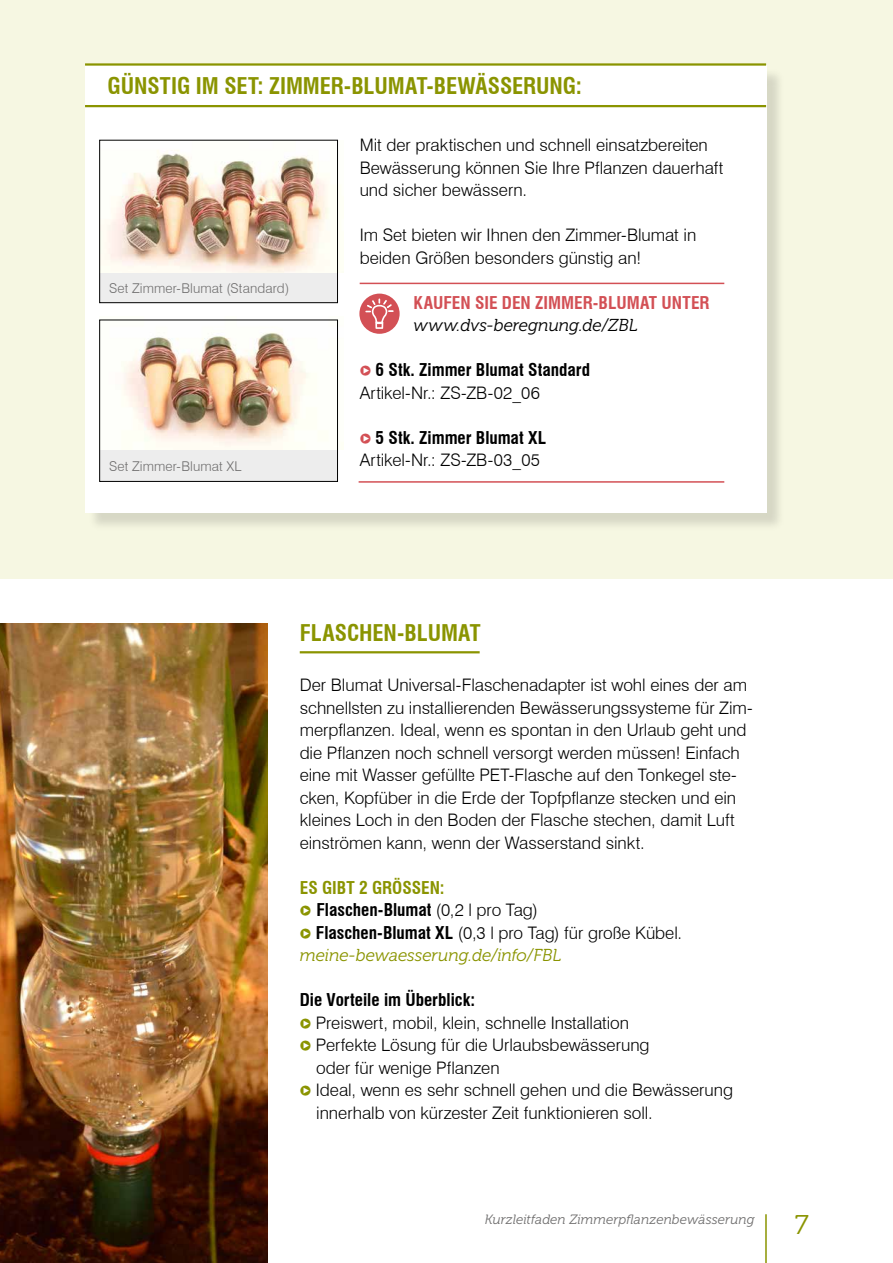
<style>
.page{position:relative;width:893px;height:1263px;background:#fff}
.page>*{position:absolute;margin:0;border:0;box-sizing:border-box;transform-origin:0 0}
.t1{font:27px "Museo 300";color:#8a9400}
.t2{font:700 condensed 22.5px "Swiss 721 BT";letter-spacing:-.005em;color:#8a9400}
.t3{font:300 17.25px/22.5px "Swiss 721 BT";color:#000}
.t4{font:700 condensed 17.25px/22.5px "Swiss 721 BT";color:#000}
.t5{font:700 condensed 17.25px "Swiss 721 BT";color:#d35055}
.t6{font:italic 17.25px "Museo 300";letter-spacing:-.005em;color:#8a9400}
.t7{font:italic 17.25px "Museo 300";letter-spacing:-.005em;color:#000}
.t8{font:300 13.5px "Swiss 721 BT";letter-spacing:.01em;color:#706f6f}
.t9{font:italic 13.5px "Museo 300";letter-spacing:.005em;color:#706f6f}
.s1{font-family:"Delicious";font-weight:400;font-style:italic;font-stretch:normal;color:#d35055}
.s2{font-weight:300;font-stretch:normal}
.s3{font-family:"Delicious";font-weight:400;font-style:italic;color:#d35055}
.s4{font-weight:700;font-stretch:condensed}
.s5{font-weight:700;font-stretch:condensed;color:#8a9400}
.s6{font-family:"Delicious";font-weight:400;font-style:italic;color:#8a9400}
</style>
<div class="page">
<hr style="left:765px;top:1214px;width:2px;height:49px;background:#8a9400">
<div style="left:0;top:0;width:893px;height:579px;background:#f6f7e2"></div>
<div style="left:87px;top:68px;width:698px;height:463px;background:#000;opacity:.13"></div>
<div style="left:85px;top:66px;width:681px;height:447px;background:#fff"></div>
<hr style="left:85px;top:63px;width:681px;height:3px;background:#8a9400">
<div style="left:359px;top:294px;width:41px;height:40px;background:#d35055;border-radius:50%"></div>
<svg style="left:365px;top:298px;width:29px;height:31px"></svg>
<hr style="left:360px;top:283px;width:364px;height:1px;background:#d35055">
<hr style="left:359px;top:481px;width:365px;height:2px;background:#d35055">
<div style="left:100px;top:140px;width:238px;height:163px;background:#ededed"></div>
<div style="left:100px;top:319px;width:238px;height:163px;background:#ededed"></div>
<img style="left:101px;top:141px;width:242px;height:132px">
<img style="left:100px;top:319px;width:239px;height:130px">
<div style="left:99px;top:140px;width:239px;height:163px;border:1px solid #000"></div>
<div style="left:99px;top:320px;width:239px;height:162px;border:1px solid #000"></div>
<img style="left:0;top:624px;width:268px;height:639px">
<hr style="left:300px;top:651px;width:180px;height:2px;background:#8a9400">
<hr style="left:85px;top:105px;width:681px;height:2px;background:#8a9400">
<h2 class="t2" style="left:108px;top:72px;width:476px">GÜNSTIG IM SET: ZIMMER-BLUMAT-BEWÄSSERUNG:</h2>
<p class="t8" style="left:109px;top:280px;width:182px">Set Zimmer-Blumat (Standard)</p>
<p class="t8" style="left:109px;top:458px;width:134px">Set Zimmer-Blumat XL</p>
<p class="t3" style="left:360px;top:134px;width:365px">Mit der praktischen und schnell einsatzbereiten<br>Bewässerung können Sie Ihre Pflanzen dauerhaft und sicher bewässern.</p>
<p class="t3" style="left:360px;top:224px;width:338px">Im Set bieten wir Ihnen den Zimmer-Blumat in beiden Größen besonders günstig an!</p>
<p class="t5" style="left:414px;top:292px;width:297px">KAUFEN SIE DEN ZIMMER-BLUMAT UNTER</p>
<p class="t7" style="left:414px;top:316px;width:226px">www.dvs-beregnung.de/ZBL</p>
<p class="t4" style="left:360px;top:359px;width:232px"><span class="s1">Δ</span> 6 Stk. Zimmer Blumat Standard<br><span class="s2">Artikel-Nr.: ZS-ZB-02_06</span></p>
<p class="t3" style="left:360px;top:426px;width:188px"><span class="s3">Δ</span> <span class="s4">5 Stk. Zimmer Blumat XL<br></span>Artikel-Nr.: ZS-ZB-03_05</p>
<h2 class="t2" style="left:300px;top:619px;width:183px">FLASCHEN-BLUMAT</h2>
<p class="t3" style="left:300px;top:674px;width:455px">Der Blumat Universal-Flaschenadapter ist wohl eines der am schnellsten zu installierenden Bewässerungssysteme für Zim&shy;merpflanzen. Ideal, wenn es spontan in den Urlaub geht und die Pflanzen noch schnell versorgt werden müssen! Einfach eine mit Wasser gefüllte PET-Flasche auf den Tonkegel ste&shy;cken, Kopfüber in die Erde der Topfpflanze stecken und ein kleines Loch in den Boden der Flasche stechen, damit Luft einströmen kann, wenn der Wasserstand sinkt.</p>
<p class="t3" style="left:300px;top:876px;width:384px"><span class="s5">ES GIBT 2 GRÖSSEN:<br></span><span class="s6">Δ</span> <span class="s4">Flaschen-Blumat</span> (0,2 l pro Tag)<br><span class="s6">Δ</span> <span class="s4">Flaschen-Blumat XL</span> (0,3 l pro Tag) für große Kübel.</p>
<p class="t6" style="left:300px;top:946px;width:263px">meine-bewaesserung.de/info/FBL</p>
<p class="t4" style="left:300px;top:989px;width:177px">Die Vorteile im Überblick:</p>
<p class="t3" style="left:300px;top:1011px;width:331px"><span class="s6">Δ</span> Preiswert, mobil, klein, schnelle Installation</p>
<p class="t3" style="left:300px;top:1034px;width:351px"><span class="s6">Δ</span> Perfekte Lösung für die Urlaubsbewässerung</p>
<p class="t3" style="left:316px;top:1056px;width:185px">oder für wenige Pflanzen</p>
<p class="t3" style="left:300px;top:1079px;width:435px"><span class="s6">Δ</span> Ideal, wenn es sehr schnell gehen und die Bewässerung</p>
<p class="t3" style="left:316px;top:1101px;width:338px">innerhalb von kürzester Zeit funktionieren soll.</p>
<p class="t9" style="left:485px;top:1212px;width:271px">Kurzleitfaden Zimmerpflanzenbewässerung</p>
<h1 class="t1" style="left:795px;top:1210px;width:15px">7</h1>
</div>
